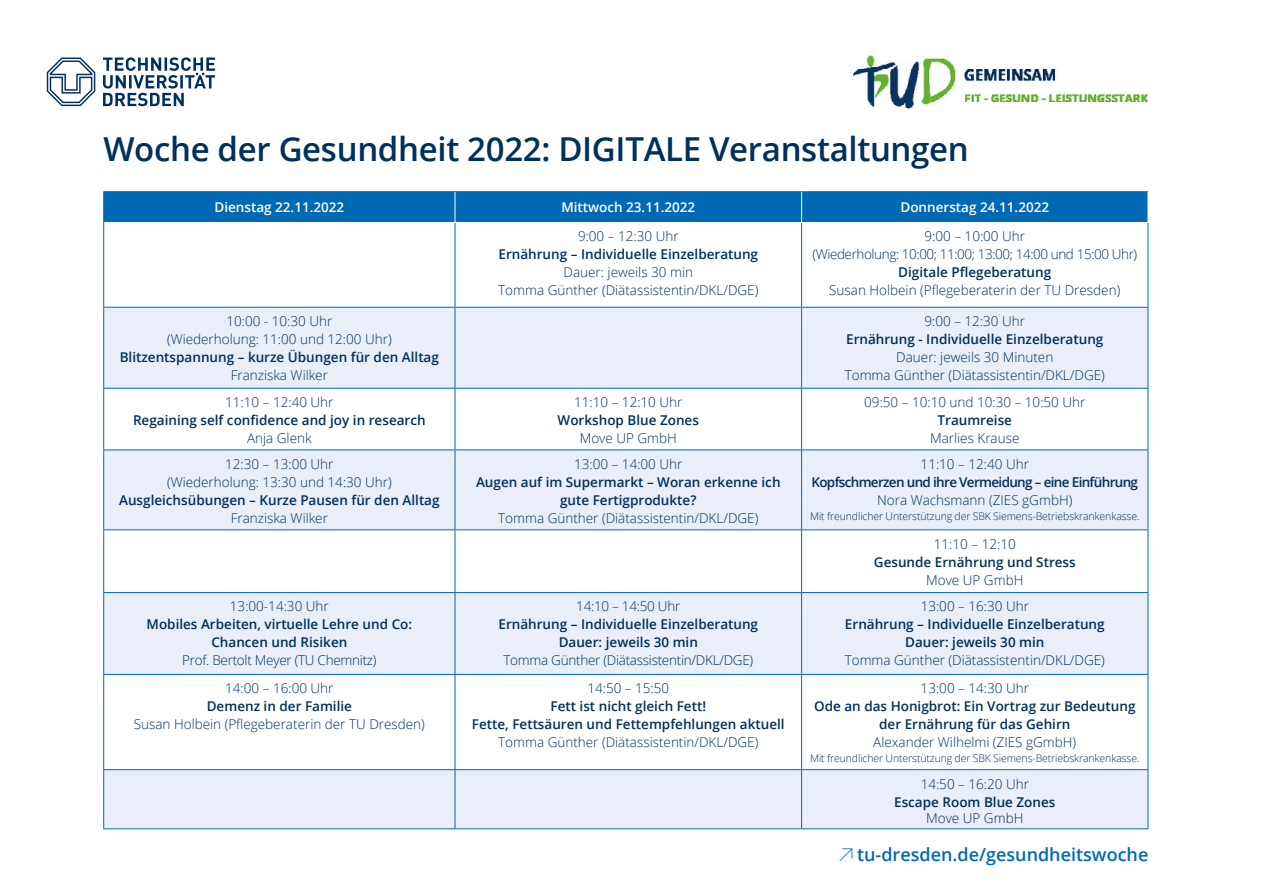
<style>
.page{position:relative;width:1263px;height:893px;background:#fff}
.page>*{position:absolute;margin:0;border:0;box-sizing:border-box;transform-origin:0 0}
.H1_Überschrift_1_Kap{font:600 33px "Open Sans";letter-spacing:-.01em;color:#00305d}
.t1{font:600 18px "Open Sans";color:#0069b4}
.t2{font:300 13.5px/18px "Open Sans";color:#00305d;text-align:center}
.t3{font:600 13.5px/18px "Open Sans";color:#00305d;text-align:center}
.t4{font:300 13.5px "Open Sans";letter-spacing:-.02em;color:#00305d}
.Datumszeile{font:600 13.5px "Open Sans";color:#fff}
.t5{font:300 13.5px "Open Sans";letter-spacing:-.03em;color:#00305d}
.t6{font:600 13.5px "Open Sans";letter-spacing:-.05em;color:#00305d}
.t7{font:300 10.5px "Open Sans";letter-spacing:-.01em;color:#00305d}
.s1{font-weight:300}
</style>
<div class="page">
<div style="left:104px;top:192px;width:1043px;height:30px;background:#0069b4"></div>
<svg style="left:104px;top:308px;width:1043px;height:520px;fill:#e9eef9"></svg>
<hr style="left:103px;top:191px;width:352px;height:1px;background:#0069b4">
<hr style="left:103px;top:192px;width:1px;height:31px;background:#0069b4">
<hr style="left:455px;top:191px;width:346px;height:1px;background:#0069b4">
<hr style="left:801px;top:191px;width:347px;height:1px;background:#0069b4">
<hr style="left:455px;top:192px;width:1px;height:30px;background:#fff">
<hr style="left:801px;top:192px;width:1px;height:30px;background:#fff">
<hr style="left:103px;top:223px;width:1px;height:84px;background:#0069b4">
<hr style="left:103px;top:308px;width:1px;height:80px;background:#0069b4">
<hr style="left:103px;top:389px;width:1px;height:60px;background:#0069b4">
<hr style="left:103px;top:450px;width:1px;height:79px;background:#0069b4">
<hr style="left:103px;top:530px;width:1px;height:62px;background:#0069b4">
<hr style="left:103px;top:593px;width:1px;height:81px;background:#0069b4">
<hr style="left:103px;top:675px;width:1px;height:94px;background:#0069b4">
<hr style="left:103px;top:769px;width:352px;height:1px;background:#0069b4">
<hr style="left:103px;top:770px;width:1px;height:58px;background:#0069b4">
<hr style="left:455px;top:769px;width:346px;height:1px;background:#0069b4">
<hr style="left:801px;top:769px;width:347px;height:1px;background:#0069b4">
<hr style="left:103px;top:828px;width:352px;height:1px;background:#0069b4">
<hr style="left:455px;top:828px;width:346px;height:1px;background:#0069b4">
<hr style="left:801px;top:828px;width:347px;height:1px;background:#0069b4">
<hr style="left:455px;top:223px;width:1px;height:84px;background:#0069b4">
<hr style="left:801px;top:223px;width:1px;height:84px;background:#0069b4">
<hr style="left:1147px;top:223px;width:1px;height:84px;background:#0069b4">
<hr style="left:103px;top:307px;width:352px;height:1px;background:#0069b4">
<hr style="left:455px;top:307px;width:346px;height:1px;background:#0069b4">
<hr style="left:455px;top:308px;width:1px;height:80px;background:#0069b4">
<hr style="left:801px;top:307px;width:347px;height:1px;background:#0069b4">
<hr style="left:801px;top:308px;width:1px;height:80px;background:#0069b4">
<hr style="left:1147px;top:308px;width:1px;height:80px;background:#0069b4">
<hr style="left:103px;top:388px;width:352px;height:1px;background:#0069b4">
<hr style="left:455px;top:388px;width:346px;height:1px;background:#0069b4">
<hr style="left:455px;top:389px;width:1px;height:60px;background:#0069b4">
<hr style="left:801px;top:388px;width:347px;height:1px;background:#0069b4">
<hr style="left:801px;top:389px;width:1px;height:60px;background:#0069b4">
<hr style="left:1147px;top:389px;width:1px;height:60px;background:#0069b4">
<hr style="left:103px;top:449px;width:352px;height:1px;background:#0069b4">
<hr style="left:455px;top:449px;width:346px;height:1px;background:#0069b4">
<hr style="left:455px;top:450px;width:1px;height:79px;background:#0069b4">
<hr style="left:801px;top:449px;width:347px;height:1px;background:#0069b4">
<hr style="left:801px;top:450px;width:1px;height:79px;background:#0069b4">
<hr style="left:1147px;top:450px;width:1px;height:79px;background:#0069b4">
<hr style="left:103px;top:529px;width:352px;height:1px;background:#0069b4">
<hr style="left:455px;top:529px;width:346px;height:1px;background:#0069b4">
<hr style="left:455px;top:530px;width:1px;height:62px;background:#0069b4">
<hr style="left:801px;top:529px;width:347px;height:1px;background:#0069b4">
<hr style="left:801px;top:530px;width:1px;height:62px;background:#0069b4">
<hr style="left:1147px;top:530px;width:1px;height:62px;background:#0069b4">
<hr style="left:103px;top:592px;width:352px;height:1px;background:#0069b4">
<hr style="left:455px;top:592px;width:346px;height:1px;background:#0069b4">
<hr style="left:455px;top:593px;width:1px;height:81px;background:#0069b4">
<hr style="left:801px;top:592px;width:347px;height:1px;background:#0069b4">
<hr style="left:801px;top:593px;width:1px;height:81px;background:#0069b4">
<hr style="left:1147px;top:593px;width:1px;height:81px;background:#0069b4">
<hr style="left:103px;top:674px;width:352px;height:1px;background:#0069b4">
<hr style="left:455px;top:674px;width:346px;height:1px;background:#0069b4">
<hr style="left:455px;top:675px;width:1px;height:94px;background:#0069b4">
<hr style="left:801px;top:674px;width:347px;height:1px;background:#0069b4">
<hr style="left:801px;top:675px;width:1px;height:94px;background:#0069b4">
<hr style="left:1147px;top:675px;width:1px;height:94px;background:#0069b4">
<hr style="left:455px;top:770px;width:1px;height:58px;background:#0069b4">
<hr style="left:801px;top:770px;width:1px;height:58px;background:#0069b4">
<hr style="left:1147px;top:770px;width:1px;height:58px;background:#0069b4">
<img style="left:850px;top:52px;width:298px;height:57px">
<svg style="left:47px;top:57px;width:168px;height:49px"></svg>
<h1 class="H1_Überschrift_1_Kap" style="left:103px;top:127px;width:867px">Woche der Gesundheit 2022: DIGITALE Veranstaltungen</h1>
<h2 class="Datumszeile" style="left:214px;top:198px;width:131px">Dienstag 22.11.2022</h2>
<h2 class="Datumszeile" style="left:561px;top:198px;width:135px">Mittwoch 23.11.2022</h2>
<h2 class="Datumszeile" style="left:900px;top:198px;width:150px">Donnerstag 24.11.2022</h2>
<p class="t2" style="left:578px;top:227px;width:102px">9:00 – 12:30 Uhr</p>
<p class="t3" style="left:498px;top:245px;width:261px">Ernährung – Individuelle Einzelberatung</p>
<p class="t2" style="left:564px;top:263px;width:131px">Dauer: jeweils 30 min</p>
<p class="t2" style="left:498px;top:281px;width:262px">Tomma Günther (Diätassistentin/DKL/DGE)</p>
<p class="t2" style="left:924px;top:227px;width:102px">9:00 – 10:00 Uhr</p>
<p class="t5" style="left:812px;top:245px;width:326px">(Wiederholung: 10:00; 11:00; 13:00; 14:00 und 15:00 Uhr)</p>
<p class="t3" style="left:898px;top:263px;width:154px">Digitale Pflegeberatung</p>
<p class="t2" style="left:829px;top:281px;width:293px">Susan Holbein (Pflegeberaterin der TU Dresden)</p>
<p class="t2" style="left:167px;top:312px;width:226px">10:00 - 10:30 Uhr<br>(Wiederholung: 11:00 und 12:00 Uhr)</p>
<p class="t3" style="left:120px;top:348px;width:321px">Blitzentspannung – kurze Übungen für den Alltag</p>
<p class="t2" style="left:231px;top:366px;width:99px">Franziska Wilker</p>
<p class="t2" style="left:225px;top:393px;width:110px">11:10 – 12:40 Uhr</p>
<p class="t3" style="left:133px;top:411px;width:294px">Regaining self confidence and joy in research</p>
<p class="t2" style="left:247px;top:429px;width:66px">Anja Glenk</p>
<p class="t2" style="left:167px;top:454px;width:226px">12:30 – 13:00 Uhr<br>(Wiederholung: 13:30 und 14:30 Uhr)</p>
<p class="t3" style="left:119px;top:490px;width:322px">Ausgleichsübungen – Kurze Pausen für den Alltag</p>
<p class="t2" style="left:231px;top:508px;width:99px">Franziska Wilker</p>
<p class="t2" style="left:230px;top:597px;width:100px">13:00-14:30 Uhr</p>
<p class="t3" style="left:147px;top:615px;width:267px">Mobiles Arbeiten, virtuelle Lehre und Co:<br>Chancen und Risiken</p>
<p class="t4" style="left:182px;top:651px;width:196px">Prof. Bertolt Meyer (TU Chemnitz)</p>
<p class="t2" style="left:225px;top:679px;width:110px">14:00 – 16:00 Uhr</p>
<p class="t3" style="left:207px;top:697px;width:147px">Demenz in der Familie</p>
<p class="t2" style="left:134px;top:715px;width:293px">Susan Holbein (Pflegeberaterin der TU Dresden)</p>
<p class="t2" style="left:574px;top:393px;width:110px">11:10 – 12:10 Uhr</p>
<p class="t3" style="left:558px;top:411px;width:143px">Workshop Blue Zones</p>
<p class="t2" style="left:580px;top:429px;width:99px">Move UP GmbH</p>
<p class="t2" style="left:574px;top:454px;width:110px">13:00 – 14:00 Uhr</p>
<p class="t3" style="left:476px;top:472px;width:306px">Augen auf im Supermarkt – Woran erkenne ich gute Fertigprodukte?</p>
<p class="t2" style="left:498px;top:508px;width:262px">Tomma Günther (Diätassistentin/DKL/DGE)</p>
<p class="t4" style="left:576px;top:597px;width:105px">14:10 – 14:50 Uhr</p>
<p class="t3" style="left:498px;top:615px;width:261px">Ernährung – Individuelle Einzelberatung</p>
<p class="t3" style="left:559px;top:633px;width:141px">Dauer: jeweils 30 min</p>
<p class="t4" style="left:503px;top:651px;width:251px">Tomma Günther (Diätassistentin/DKL/DGE)</p>
<p class="t2" style="left:587px;top:679px;width:83px">14:50 – 15:50</p>
<p class="t3" style="left:550px;top:697px;width:157px">Fett ist nicht gleich Fett!</p>
<p class="t3" style="left:472px;top:715px;width:314px">Fette, Fettsäuren und Fettempfehlungen aktuell</p>
<p class="t2" style="left:498px;top:733px;width:262px">Tomma Günther (Diätassistentin/DKL/DGE)</p>
<p class="t2" style="left:924px;top:312px;width:102px">9:00 – 12:30 Uhr</p>
<p class="t3" style="left:846px;top:330px;width:259px">Ernährung - Individuelle Einzelberatung<br><span class="s1">Dauer: jeweils 30 Minuten</span></p>
<p class="t2" style="left:845px;top:366px;width:262px">Tomma Günther (Diätassistentin/DKL/DGE)</p>
<p class="t2" style="left:864px;top:393px;width:223px">09:50 – 10:10 und 10:30 – 10:50 Uhr</p>
<p class="t3" style="left:937px;top:411px;width:76px">Traumreise</p>
<p class="t2" style="left:930px;top:429px;width:91px">Marlies Krause</p>
<p class="t2" style="left:921px;top:454px;width:110px">11:10 – 12:40 Uhr</p>
<p class="t6" style="left:811px;top:472px;width:328px">Kopfschmerzen und ihre Vermeidung – eine Einführung</p>
<p class="t2" style="left:877px;top:490px;width:197px">Nora Wachsmann (ZIES gGmbH)</p>
<p class="t7" style="left:810px;top:509px;width:331px">Mit freundlicher Unterstützung der SBK Siemens-Betriebskrankenkasse.</p>
<p class="t2" style="left:934px;top:534px;width:83px">11:10 – 12:10</p>
<p class="t3" style="left:874px;top:552px;width:203px">Gesunde Ernährung und Stress</p>
<p class="t2" style="left:926px;top:570px;width:99px">Move UP GmbH</p>
<p class="t2" style="left:921px;top:597px;width:110px">13:00 – 16:30 Uhr</p>
<p class="t3" style="left:845px;top:615px;width:261px">Ernährung – Individuelle Einzelberatung</p>
<p class="t3" style="left:905px;top:633px;width:141px">Dauer: jeweils 30 min</p>
<p class="t2" style="left:845px;top:651px;width:262px">Tomma Günther (Diätassistentin/DKL/DGE)</p>
<p class="t2" style="left:921px;top:679px;width:110px">13:00 – 14:30 Uhr</p>
<p class="t3" style="left:814px;top:697px;width:323px">Ode an das Honigbrot: Ein Vortrag zur Bedeutung der Ernährung für das Gehirn</p>
<p class="t2" style="left:873px;top:733px;width:204px">Alexander Wilhelmi (ZIES gGmbH)</p>
<p class="t7" style="left:810px;top:751px;width:331px">Mit freundlicher Unterstützung der SBK Siemens-Betriebskrankenkasse.</p>
<p class="t2" style="left:921px;top:774px;width:110px">14:50 – 16:20 Uhr</p>
<p class="t3" style="left:894px;top:792px;width:163px">Escape Room Blue Zones</p>
<p class="t2" style="left:926px;top:808px;width:99px">Move UP GmbH</p>
<p class="t1" style="left:857px;top:842px;width:293px">tu-dresden.de/gesundheitswoche</p>
</div>
